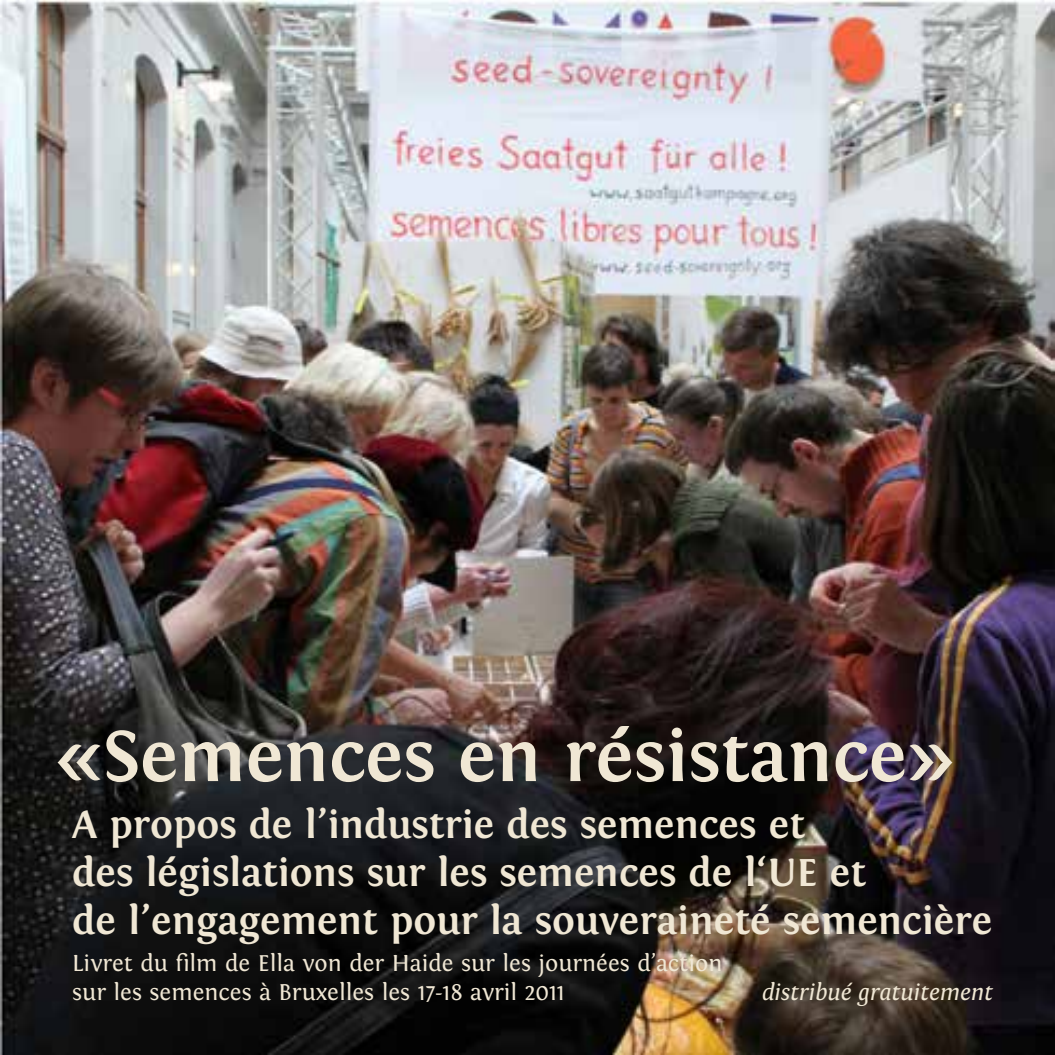
<style>
.page{position:relative;width:1055px;height:1055px;background:#fff}
.page>*{position:absolute;margin:0;border:0;box-sizing:border-box;transform-origin:0 0}
.t1{font:700 75px "Fontin";color:#f0e7d4}
.t2{font:700 40.5px/48px "Fontin";color:#f0e7d4}
.t3{font:24px/28.8px "Fontin";color:#f0e7d4}
.t4{font:italic 24px "Fontin";color:#f0e7d4}
</style>
<div class="page">
<img style="left:0;top:0;width:1054px;height:1054px">
<h1 class="t1" style="left:55px;top:714px;width:901px">«Semences en résistance»</h1>
<p class="t2" style="left:72px;top:801px;width:921px">A propos de l’industrie des semences et<br>des législations sur les semences de l‘UE et<br>de l’engagement pour la souveraineté semencière</p>
<p class="t3" style="left:72px;top:949px;width:651px">Livret du film de Ella von der Haide sur les journées d’action sur les semences à Bruxelles les 17-18 avril 2011</p>
<p class="t4" style="left:762px;top:978px;width:232px">distribué gratuitement</p>
</div>
